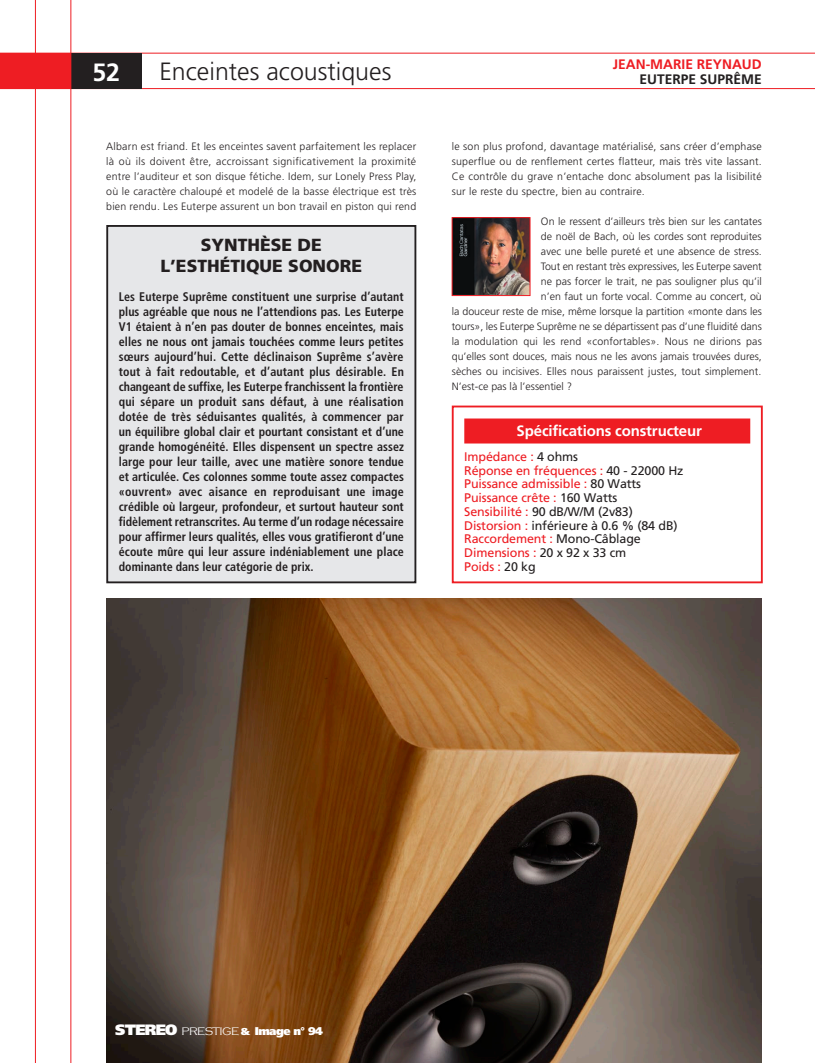
<style>
.page{position:relative;width:815px;height:1063px;background:#fff}
.page>*{position:absolute;margin:0;border:0;box-sizing:border-box;transform-origin:0 0}
.Rappel_INTER{font:300 25px "Frutiger LT Std";color:#231f20}
.t1{font:700 25px "Frutiger LT Std";color:#fff}
.Titre_ENCADRE_NOIR{font:900 17.5px/21px "Frutiger LT Std";color:#231f20;text-align:center}
.TITRE_SPE{font:700 15px "Frutiger LT Std";letter-spacing:-.01em;color:#fff}
.T1_Produit{font:700 13.75px "Frutiger LT Std";color:#ee1d23}
.T1_Produit-2{font:700 13.75px "Frutiger LT Std";color:#231f20}
.TXT_ENCADRE{font:700 condensed 12.5px/15px "Frutiger LT Std";color:#231f20;text-align:justify;scale:.96 1}
.TXT_SPE{font:12.5px "Frutiger LT Std";letter-spacing:-.01em;color:#ee1d23}
.TXT_SPE-2{font:12.5px "Frutiger LT Std";letter-spacing:-.01em;color:#231f20}
.t2{font:900 11.25px "Frutiger LT Std";letter-spacing:-.05em;color:#fff}
.TXT_COURANT{font:300 10.62px/15px "Frutiger LT Std";color:#231f20;text-align:justify}
.s1{color:#231f20}
.s2{color:#ee1d23}
.s3{font-size:15px}
.s4{font-family:"Copperplate Gothic";font-weight:300}
.s5{font-size:10px}
</style>
<div class="page">
<hr style="left:0;top:53px;width:815px;height:1px;background:#ee1d23">
<hr style="left:0;top:88px;width:815px;height:1px;background:#ee1d23">
<div style="left:0;top:53px;width:142px;height:36px;background:#ee1d23"></div>
<div style="left:71px;top:53px;width:71px;height:36px;background:#231f20"></div>
<hr style="left:35px;top:0;width:1px;height:1063px;background:#ee1d23">
<hr style="left:71px;top:0;width:1px;height:1063px;background:#ee1d23">
<img style="left:454px;top:219px;width:74px;height:75px">
<div style="left:452px;top:217px;width:78px;height:79px;border:1px solid #ee1d23"></div>
<div style="left:464px;top:419px;width:286px;height:25px;background:#ee1d23"></div>
<div style="left:452px;top:406px;width:311px;height:177px;border:2px solid #ee1d23"></div>
<div style="left:107px;top:226px;width:308px;height:356px;background:#e6e7e9"></div>
<div style="left:106px;top:225px;width:310px;height:358px;border:2px solid #231f20"></div>
<img style="left:106px;top:598px;width:656px;height:465px">
<p class="t1" style="left:92px;top:57px;width:29px">52</p>
<p class="Rappel_INTER" style="left:159px;top:57px;width:233px">Enceintes acoustiques</p>
<p class="T1_Produit" style="left:613px;top:56px;width:150px">JEAN-MARIE REYNAUD</p>
<p class="T1_Produit-2" style="left:640px;top:71px;width:124px">EUTERPE SUPRÊME</p>
<p class="TXT_COURANT" style="left:106px;top:139px;width:312px">Albarn est friand. Et les enceintes savent parfaitement les replacer là où ils doivent être, accroissant significativement la proximité entre l’auditeur et son disque fétiche. Idem, sur Lonely Press Play, où le caractère chaloupé et modelé de la basse électrique est très bien rendu. Les Euterpe assurent un bon travail en piston qui rend</p>
<p class="TXT_COURANT" style="left:452px;top:139px;width:312px">le son plus profond, davantage matérialisé, sans créer d’emphase superflue ou de renflement certes flatteur, mais très vite lassant.<br>Ce contrôle du grave n’entache donc absolument pas la lisibilité sur le reste du spectre, bien au contraire.</p>
<p class="TXT_COURANT" style="left:541px;top:214px;width:222px">On le ressent d’ailleurs très bien sur les cantates</p>
<p class="TXT_COURANT" style="left:541px;top:229px;width:222px">de noël de Bach, où les cordes sont reproduites</p>
<p class="TXT_COURANT" style="left:541px;top:244px;width:222px">avec une belle pureté et une absence de stress.</p>
<p class="TXT_COURANT" style="left:541px;top:259px;width:222px">Tout en restant très expressives, les Euterpe savent</p>
<p class="TXT_COURANT" style="left:541px;top:274px;width:222px">ne pas forcer le trait, ne pas souligner plus qu’il</p>
<p class="TXT_COURANT" style="left:541px;top:289px;width:222px">n’en faut un forte vocal. Comme au concert, où</p>
<p class="TXT_COURANT" style="left:452px;top:304px;width:312px">la douceur reste de mise, même lorsque la partition «monte dans les</p>
<p class="TXT_COURANT" style="left:452px;top:319px;width:312px">tours», les Euterpe Suprême ne se départissent pas d’une fluidité dans</p>
<p class="TXT_COURANT" style="left:452px;top:334px;width:312px">la modulation qui les rend «confortables». Nous ne dirions pas</p>
<p class="TXT_COURANT" style="left:452px;top:349px;width:312px">qu’elles sont douces, mais nous ne les avons jamais trouvées dures,</p>
<p class="TXT_COURANT" style="left:452px;top:364px;width:311px">sèches ou incisives. Elles nous paraissent justes, tout simplement.</p>
<p class="TXT_COURANT" style="left:452px;top:379px;width:122px">N’est-ce pas là l’essentiel ?</p>
<p class="TITRE_SPE" style="left:517px;top:422px;width:187px">Spécifications constructeur</p>
<p class="TXT_SPE" style="left:464px;top:449px;width:115px">Impédance : <span class="s1">4 ohms</span></p>
<p class="TXT_SPE" style="left:464px;top:463px;width:221px">Réponse en fréquences : <span class="s1">40 - 22000 Hz</span></p>
<p class="TXT_SPE" style="left:464px;top:477px;width:178px">Puissance admissible : <span class="s1">80 Watts</span></p>
<p class="TXT_SPE" style="left:464px;top:490px;width:155px">Puissance crête : <span class="s1">160 Watts</span></p>
<p class="TXT_SPE-2" style="left:464px;top:504px;width:170px"><span class="s2">Sensibilité :</span> 90 dB/W/M (2v83)</p>
<p class="TXT_SPE-2" style="left:464px;top:518px;width:215px"><span class="s2">Distorsion :</span> inférieure à 0.6 % (84 dB)</p>
<p class="TXT_SPE" style="left:464px;top:532px;width:178px">Raccordement : <span class="s1">Mono-Câblage</span></p>
<p class="TXT_SPE" style="left:464px;top:545px;width:163px">Dimensions : <span class="s1">20 x 92 x 33 cm</span></p>
<p class="TXT_SPE" style="left:464px;top:559px;width:73px">Poids : <span class="s1">20 kg</span></p>
<p class="Titre_ENCADRE_NOIR" style="left:160px;top:234px;width:203px">SYNTHÈSE DE<br>L’ESTHÉTIQUE SONORE</p>
<p class="TXT_ENCADRE" style="left:119px;top:289px;width:299px">Les Euterpe Suprême constituent une surprise d’autant plus agréable que nous ne l’attendions pas. Les Euterpe V1 étaient à n’en pas douter de bonnes enceintes, mais elles ne nous ont jamais touchées comme leurs petites sœurs aujourd’hui. Cette déclinaison Suprême s’avère tout à fait redoutable, et d’autant plus désirable. En changeant de suffixe, les Euterpe franchissent la frontière qui sépare un produit sans défaut, à une réalisation dotée de très séduisantes qualités, à commencer par un équilibre global clair et pourtant consistant et d’une grande homogénéité. Elles dispensent un spectre assez large pour leur taille, avec une matière sonore tendue et articulée. Ces colonnes somme toute assez compactes «ouvrent» avec aisance en reproduisant une image crédible où largeur, profondeur, et surtout hauteur sont fidèlement retranscrites. Au terme d’un rodage nécessaire pour affirmer leurs qualités, elles vous gratifieront d’une écoute mûre qui leur assure indéniablement une place dominante dans leur catégorie de prix.</p>
<p class="t2" style="left:115px;top:1024px;width:210px"><span class="s3">STEREO</span> <span class="s4">PRESTIGE</span> <span class="s5">&amp;</span> Image n° 94</p>
</div>
